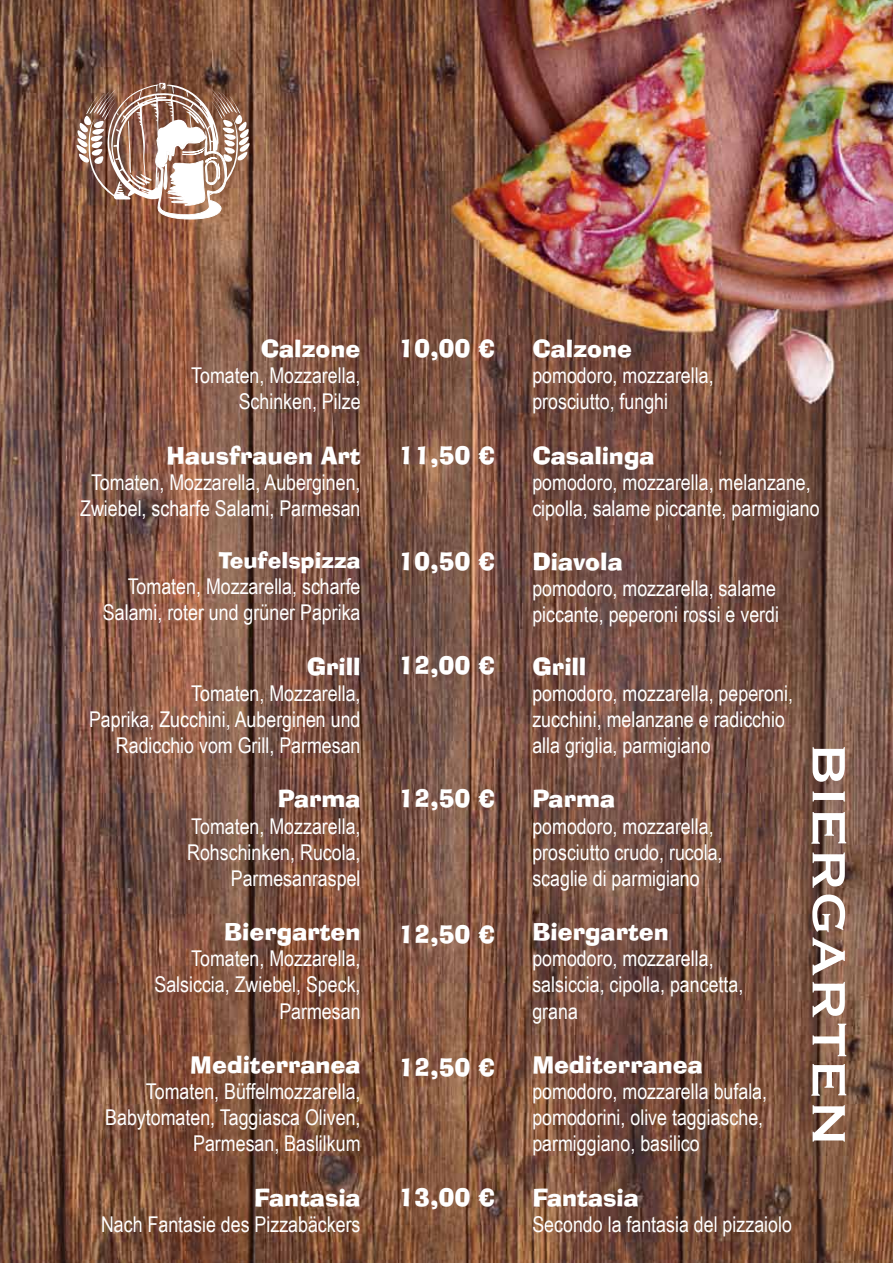
<style>
.page{position:relative;width:893px;height:1263px;background:#fff}
.page>*{position:absolute;margin:0;border:0;box-sizing:border-box;transform-origin:0 0}
.t1{font:23.7px "Ad Lib BT";color:#fff}
.t2{font:21.75px/26.1px "Arial Narrow";color:#fff}
.t3{font:21.75px "Ad Lib BT";color:#fff}
</style>
<div class="page">
<img style="left:0;top:0;width:893px;height:1263px">
<svg style="left:813px;top:747px;width:32px;height:35px"></svg>
<svg style="left:813px;top:791px;width:32px;height:10px"></svg>
<svg style="left:811px;top:812px;width:35px;height:32px"></svg>
<svg style="left:813px;top:852px;width:32px;height:36px"></svg>
<svg style="left:812px;top:894px;width:33px;height:81px"></svg>
<svg style="left:813px;top:982px;width:32px;height:35px"></svg>
<svg style="left:813px;top:1024px;width:33px;height:32px"></svg>
<svg style="left:811px;top:1064px;width:35px;height:32px"></svg>
<svg style="left:813px;top:1105px;width:32px;height:37px"></svg>
<svg style="left:76px;top:83px;width:175px;height:136px"></svg>
<p class="t1" style="left:261px;top:333px;width:101px">Calzone</p>
<p class="t2" style="left:191px;top:361px;width:171px;text-align:right">Tomaten, Mozzarella,<br>Schinken, Pilze</p>
<p class="t1" style="left:167px;top:440px;width:196px">Hausfrauen Art</p>
<p class="t2" style="left:80px;top:468px;width:282px;text-align:center">Tomaten, Mozzarella, Auberginen,<br>Zwiebel, scharfe Salami, Parmesan</p>
<p class="t3" style="left:219px;top:546px;width:143px">Teufelspizza</p>
<p class="t2" style="left:103px;top:572px;width:259px;text-align:right">Tomaten, Mozzarella, scharfe<br>Salami, roter und grüner Paprika</p>
<p class="t1" style="left:307px;top:651px;width:55px">Grill</p>
<p class="t2" style="left:89px;top:679px;width:273px;text-align:right">Tomaten, Mozzarella,<br>Paprika, Zucchini, Auberginen und<br>Radicchio vom Grill, Parmesan</p>
<p class="t1" style="left:278px;top:784px;width:84px">Parma</p>
<p class="t2" style="left:187px;top:812px;width:175px;text-align:right">Tomaten, Mozzarella,<br>Rohschinken, Rucola,<br>Parmesanraspel</p>
<p class="t1" style="left:224px;top:917px;width:138px">Biergarten</p>
<p class="t2" style="left:155px;top:945px;width:208px;text-align:right">Tomaten, Mozzarella,<br>Salsiccia, Zwiebel, Speck,<br>Parmesan</p>
<p class="t1" style="left:190px;top:1050px;width:172px">Mediterranea</p>
<p class="t2" style="left:105px;top:1077px;width:257px;text-align:right">Tomaten, Büffelmozzarella,<br>Babytomaten, Taggiasca Oliven,<br>Parmesan, Baslilkum</p>
<p class="t1" style="left:254px;top:1182px;width:108px">Fantasia</p>
<p class="t2" style="left:101px;top:1210px;width:261px">Nach Fantasie des Pizzabäckers</p>
<p class="t1" style="left:398px;top:333px;width:98px">10,00 €</p>
<p class="t1" style="left:398px;top:441px;width:98px">11,50 €</p>
<p class="t1" style="left:398px;top:547px;width:98px">10,50 €</p>
<p class="t1" style="left:398px;top:650px;width:98px">12,00 €</p>
<p class="t1" style="left:398px;top:784px;width:98px">12,50 €</p>
<p class="t1" style="left:398px;top:919px;width:98px">12,50 €</p>
<p class="t1" style="left:398px;top:1053px;width:98px">12,50 €</p>
<p class="t1" style="left:398px;top:1182px;width:98px">13,00 €</p>
<p class="t1" style="left:532px;top:333px;width:101px">Calzone</p>
<p class="t2" style="left:532px;top:361px;width:183px">pomodoro, mozzarella, prosciutto, funghi</p>
<p class="t1" style="left:532px;top:440px;width:124px">Casalinga</p>
<p class="t2" style="left:532px;top:468px;width:289px">pomodoro, mozzarella, melanzane, cipolla, salame piccante, parmigiano</p>
<p class="t1" style="left:532px;top:547px;width:92px">Diavola</p>
<p class="t2" style="left:532px;top:575px;width:248px">pomodoro, mozzarella, salame piccante, peperoni rossi e verdi</p>
<p class="t1" style="left:532px;top:651px;width:55px">Grill</p>
<p class="t2" style="left:532px;top:679px;width:262px">pomodoro, mozzarella, peperoni, zucchini, melanzane e radicchio alla griglia, parmigiano</p>
<p class="t1" style="left:532px;top:784px;width:84px">Parma</p>
<p class="t2" style="left:532px;top:812px;width:192px">pomodoro, mozzarella, prosciutto crudo, rucola, scaglie di parmigiano</p>
<p class="t1" style="left:532px;top:917px;width:138px">Biergarten</p>
<p class="t2" style="left:532px;top:945px;width:213px">pomodoro, mozzarella, salsiccia, cipolla, pancetta, grana</p>
<p class="t1" style="left:532px;top:1050px;width:172px">Mediterranea</p>
<p class="t2" style="left:532px;top:1077px;width:236px">pomodoro, mozzarella bufala, pomodorini, olive taggiasche, parmiggiano, basilico</p>
<p class="t1" style="left:532px;top:1182px;width:108px">Fantasia</p>
<p class="t2" style="left:532px;top:1210px;width:261px">Secondo la fantasia del pizzaiolo</p>
</div>
